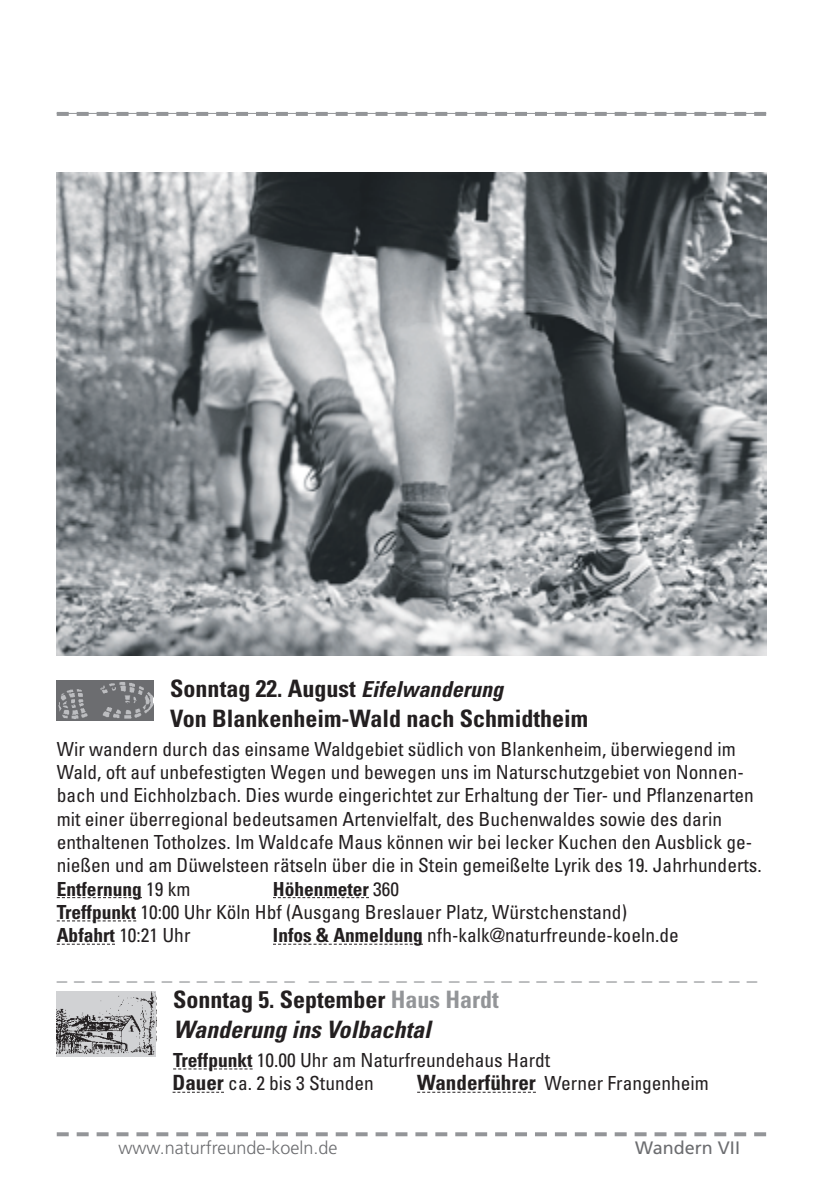
<style>
.page{position:relative;width:840px;height:1191px;background:#fff}
.page>*{position:absolute;margin:0;border:0;box-sizing:border-box;transform-origin:0 0}
.t1{font:700 condensed 24px/29.6px "Univers";color:#231f20}
.t2{font:italic 700 condensed 24px/29.6px "Univers";color:#231f20}
.t3{font:900 21px "Univers";color:#939598}
.t4{font:condensed 19.4px/23.2px "Univers";color:#231f20}
.t5{font:300 18px "Frutiger";color:#6c6d70}
.t6{font:18px "Frutiger";color:#6c6d70}
.s1{font-style:italic;font-size:22px}
.s2{font-weight:700}
.s3{font-style:normal}
.s4{font-style:normal;color:#939598}
.s5{font-weight:700;font-size:21px}
</style>
<div class="page">
<svg style="left:57px;top:897px;width:85px;height:1px"></svg>
<svg style="left:273px;top:897px;width:96px;height:1px"></svg>
<svg style="left:57px;top:920px;width:79px;height:1px"></svg>
<svg style="left:57px;top:943px;width:58px;height:1px"></svg>
<svg style="left:273px;top:943px;width:149px;height:1px"></svg>
<svg style="left:173px;top:1068px;width:79px;height:1px"></svg>
<svg style="left:172px;top:1091px;width:52px;height:1px"></svg>
<svg style="left:417px;top:1091px;width:118px;height:1px"></svg>
<img style="left:57px;top:680px;width:96px;height:40px">
<div style="left:57px;top:991px;width:99px;height:66px;background:#d1d2d4"></div>
<img style="left:57px;top:991px;width:99px;height:64px">
<svg style="left:57px;top:112px;width:708px;height:4px"></svg>
<img style="left:57px;top:173px;width:708px;height:482px">
<svg style="left:57px;top:1132px;width:708px;height:4px"></svg>
<p class="t1" style="left:170px;top:673px;width:419px">Sonntag 22. August <span class="s1">Eifelwanderung<br></span>Von Blankenheim-Wald nach Schmidtheim</p>
<p class="t4" style="left:57px;top:737px;width:706px">Wir wandern durch das einsame Waldgebiet südlich von Blankenheim, überwiegend im Wald, oft auf unbefestigten Wegen und bewegen uns im Naturschutzgebiet von Nonnen&shy;bach und Eichholzbach. Dies wurde eingerichtet zur Erhaltung der Tier- und Pflanzenarten mit einer überregional bedeutsamen Artenvielfalt, des Buchenwaldes sowie des darin enthaltenen Totholzes. Im Waldcafe Maus können wir bei lecker Kuchen den Ausblick ge&shy;nießen und am Düwelsteen rätseln über die in Stein gemeißelte Lyrik des 19. Jahrhunderts.<br><span class="s2">Entfernung</span> 19 km</p>
<p class="t4" style="left:57px;top:876px;width:571px;text-indent:216px"><span class="s2">Höhenmeter</span> 360<br><span class="s2">Treffpunkt</span> 10:00 Uhr Köln Hbf (Ausgang Breslauer Platz, Würstchenstand)<br><span class="s2">Abfahrt</span> 10:21 Uhr</p>
<p class="t4" style="left:273px;top:923px;width:407px"><span class="s2">Infos &amp; Anmeldung</span> nfh-kalk@naturfreunde-koeln.de</p>
<p class="t3" style="left:57px;top:959px;width:701px">_ _ _ _ _ _ _ _ _ _ _ _ _ _ _ _ _ _ _ _ _ _ _ _ _ _ _ _ _ _ _ _ _ _ _ _ _ _ _ _</p>
<p class="t2" style="left:173px;top:984px;width:327px"><span class="s3">Sonntag 5. September</span> <span class="s4">Haus Hardt<br></span>Wanderung ins Volbachtal</p>
<p class="t4" style="left:172px;top:1048px;width:379px"><span class="s2">Treffpunkt</span> 10.00 Uhr am Naturfreundehaus Hardt<br><span class="s5">Dauer</span> ca. 2 bis 3 Stunden</p>
<p class="t4" style="left:417px;top:1071px;width:293px"><span class="s5">Wanderführer</span> Werner Frangenheim</p>
<p class="t5" style="left:118px;top:1137px;width:220px">www.naturfreunde-koeln.de</p>
<p class="t6" style="left:634px;top:1137px;width:106px">Wandern VII</p>
</div>
